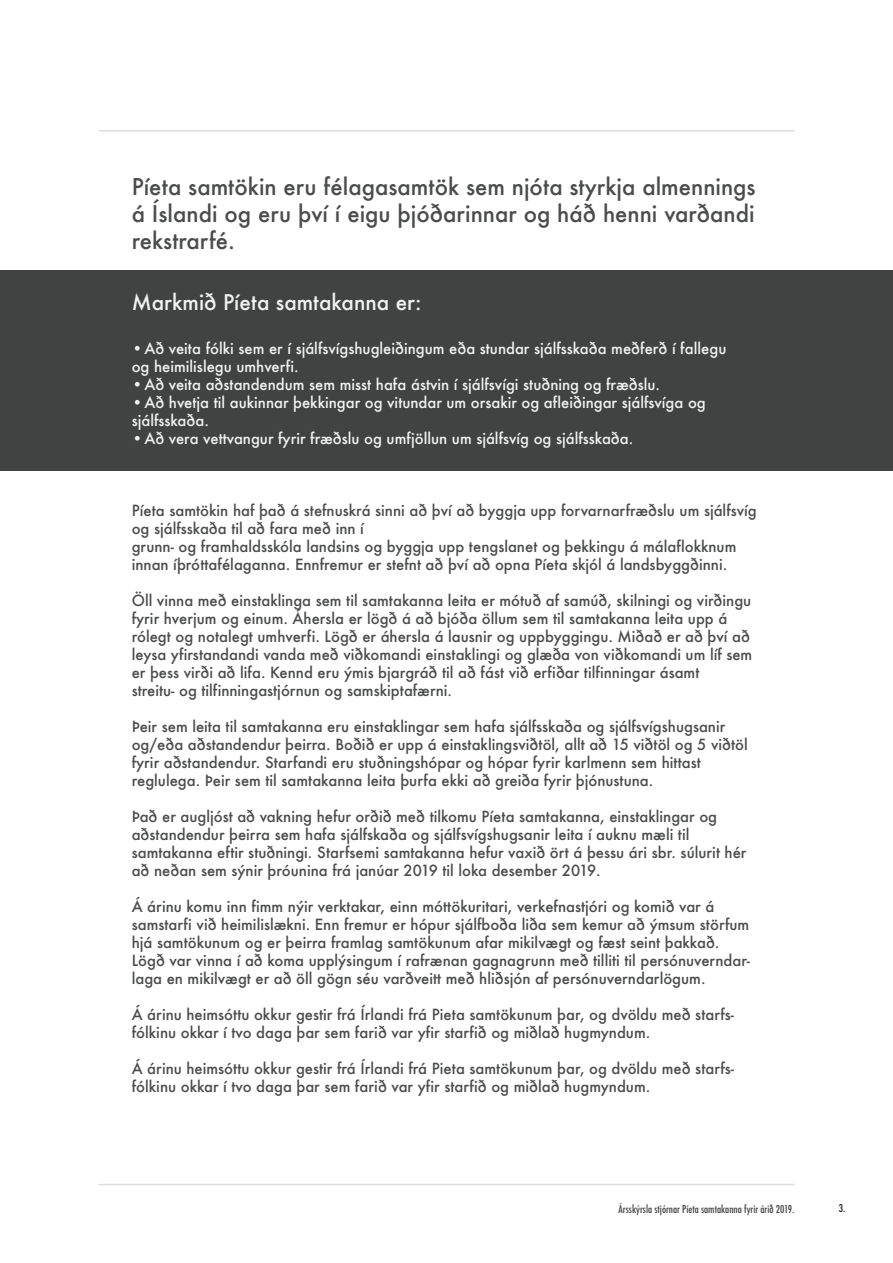
<style>
.page{position:relative;width:893px;height:1263px;background:#fff}
.page>*{position:absolute;margin:0;border:0;box-sizing:border-box;transform-origin:0 0}
.t1{font:500 22.5px/27px "Futura";color:#4b4c4c;text-align:justify}
.t2{font:500 21px "Futura";color:#f0f1f1}
.t3{font:500 15px/18px "Futura";color:#4b4c4c}
.t4{font:500 15px/18px "Futura";color:#f0f1f1}
.t5{font:500 condensed 10.5px "Futura";color:#414242}
.t6{font:500 condensed 10.5px "Futura";color:#231f20}
.s1{font-family:"Myriad Pro";font-weight:400;font-stretch:normal}
</style>
<div class="page">
<div style="left:0;top:270px;width:893px;height:200px;background:#414242"></div>
<hr style="left:98px;top:130px;width:696px;height:2px;background:#ddd">
<hr style="left:98px;top:1184px;width:696px;height:1px;background:#ddd">
<h1 class="t1" style="left:132px;top:172px;width:625px">Píeta samtökin eru félagasamtök sem njóta styrkja almennings á Íslandi og eru því í eigu þjóðarinnar og háð henni varðandi rekstrarfé.</h1>
<h2 class="t2" style="left:132px;top:288px;width:291px">Markmið Píeta samtakanna er:</h2>
<p class="t4" style="left:132px;top:340px;width:596px">• Að veita fólki sem er í sjálfsvígshugleiðingum eða stundar sjálfsskaða meðferð í fallegu og heimilislegu umhverfi.</p>
<p class="t4" style="left:132px;top:376px;width:530px">• Að veita aðstandendum sem misst hafa ástvin í sjálfsvígi stuðning og fræðslu.</p>
<p class="t4" style="left:132px;top:394px;width:576px">• Að hvetja til aukinnar þekkingar og vitundar um orsakir og afleiðingar sjálfsvíga og sjálfsskaða.</p>
<p class="t4" style="left:132px;top:430px;width:503px">• Að vera vettvangur fyrir fræðslu og umfjöllun um sjálfsvíg og sjálfsskaða.</p>
<p class="t3" style="left:132px;top:502px;width:627px">Píeta samtökin haf það á stefnuskrá sinni að því að byggja upp forvarnarfræðslu um sjálfsvíg og sjálfsskaða til að fara með inn í<br>grunn- og framhaldsskóla landsins og byggja upp tengslanet og þekkingu á málaflokknum innan íþróttafélaganna. Ennfremur er stefnt að því að opna Píeta skjól á landsbyggðinni.</p>
<p class="t3" style="left:132px;top:592px;width:622px">Öll vinna með einstaklinga sem til samtakanna leita er mótuð af samúð, skilningi og virðingu fyrir hverjum og einum. Áhersla er lögð á að bjóða öllum sem til samtakanna leita upp á rólegt og notalegt umhverfi. Lögð er áhersla á lausnir og uppbyggingu. Miðað er að því að leysa yfirstandandi vanda með viðkomandi einstaklingi og glæða von viðkomandi um líf sem er þess virði að lifa. Kennd eru ýmis bjargráð til að fást við erfiðar tilfinningar ásamt<br>streitu- og tilfinningastjórnun og samskiptafærni.</p>
<p class="t3" style="left:132px;top:718px;width:618px">Þeir sem leita til samtakanna eru einstaklingar sem hafa sjálfsskaða og sjálfsvígshugsanir og/eða aðstandendur þeirra. Boðið er upp á einstaklingsviðtöl, allt að 15 viðtöl og 5 viðtöl fyrir aðstandendur. Starfandi eru stuðningshópar og hópar fyrir karlmenn sem hittast reglulega. Þeir sem til samtakanna leita þurfa ekki að greiða fyrir þjónustuna.</p>
<p class="t3" style="left:132px;top:808px;width:616px">Það er augljóst að vakning hefur orðið með tilkomu Píeta samtakanna, einstaklingar og aðstandendur þeirra sem hafa sjálfskaða og sjálfsvígshugsanir leita í auknu mæli til samtakanna eftir stuðningi. Starfsemi samtakanna hefur vaxið ört á þessu ári sbr. súlurit hér að neðan sem sýnir þróunina frá janúar 2019 til loka desember 2019.</p>
<p class="t3" style="left:132px;top:898px;width:620px">Á árinu komu inn fimm nýir verktakar, einn móttökuritari, verkefnastjóri og komið var á samstarfi við heimilislækni. Enn fremur er hópur sjálfboða liða sem kemur að ýmsum störfum hjá samtökunum og er þeirra framlag samtökunum afar mikilvægt og fæst seint þakkað.<br>Lögð var vinna í að koma upplýsingum í rafrænan gagnagrunn með tilliti til persónuverndar&shy;laga en mikilvægt er að öll gögn séu varðveitt með hliðsjón af persónuverndarlögum.</p>
<p class="t3" style="left:132px;top:1006px;width:604px">Á árinu heimsóttu okkur gestir frá Írlandi frá Pieta samtökunum þar, og dvöldu með starfs&shy;fólkinu okkar í tvo daga þar sem farið var yfir starfið og miðlað hugmyndum.</p>
<p class="t3" style="left:132px;top:1060px;width:604px">Á árinu heimsóttu okkur gestir frá Írlandi frá Pieta samtökunum þar, og dvöldu með starfs&shy;fólkinu okkar í tvo daga þar sem farið var yfir starfið og miðlað hugmyndum.</p>
<p class="t5" style="left:619px;top:1202px;width:177px">Ársskýrsla stjórnar Píeta samtakanna fyrir árið 2019<span class="s1">.</span></p>
<p class="t6" style="left:839px;top:1202px;width:8px">3.</p>
</div>
